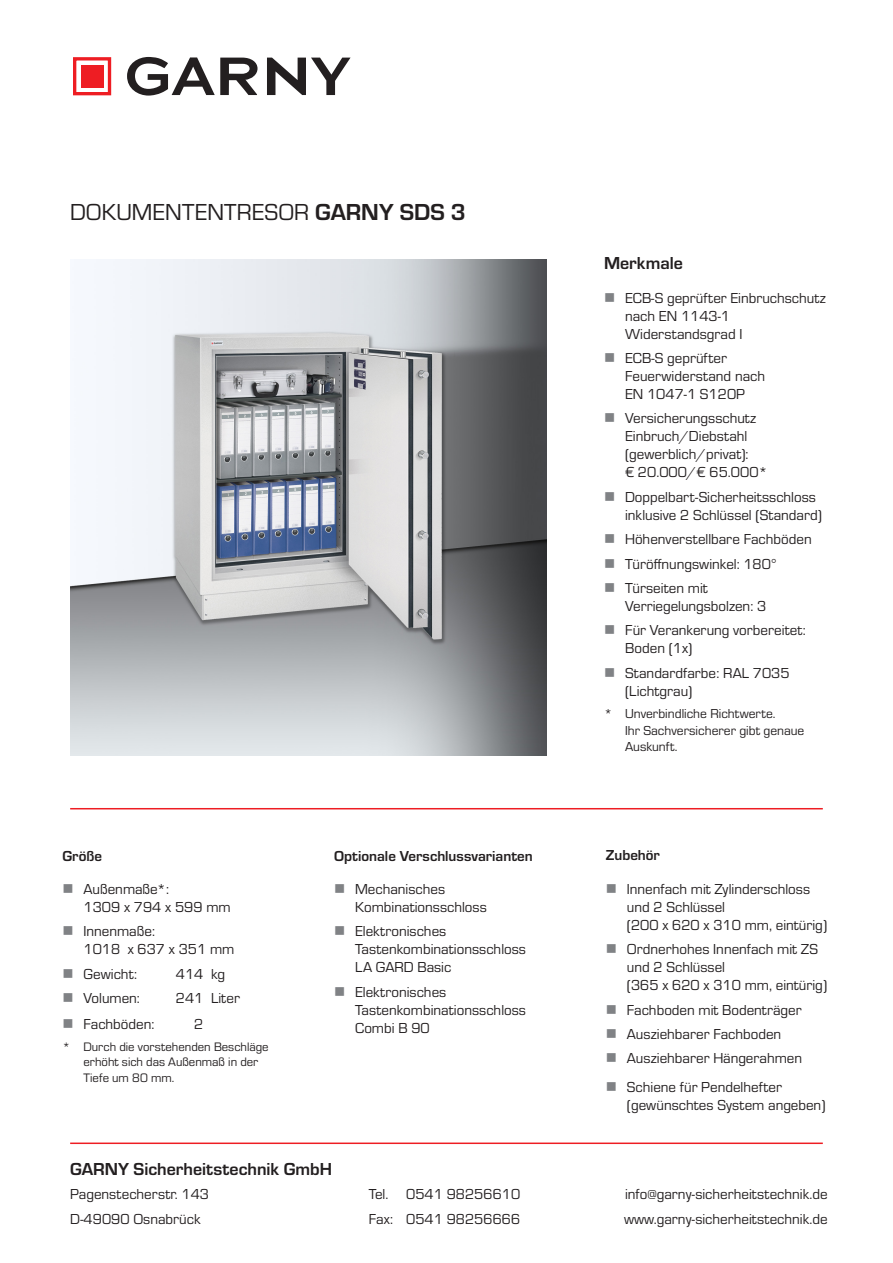
<style>
.page{position:relative;width:893px;height:1263px;background:#fff}
.page>*{position:absolute;margin:0;border:0;box-sizing:border-box;transform-origin:0 0}
.t1{font:600 53.4px "Adrianna Extended";color:#231f20}
.t2{font:24px "Eurostile";color:#231f20}
.t3{font:700 18px "Eurostile";color:#231f20}
.t4{font:15px/18px "Eurostile";color:#231f20}
.t5{font:700 15px "Eurostile";color:#231f20}
.t6{font:13.5px/16.2px "Eurostile";color:#231f20}
.t7{font:12.75px/15.3px "Eurostile";color:#231f20}
.s1{font-weight:700}
.s2{color:#808285}
</style>
<div class="page">
<div style="left:73px;top:57px;width:38px;height:38px;border:3px solid #ee1d23"></div>
<div style="left:81px;top:65px;width:22px;height:22px;background:#ee1d23"></div>
<hr style="left:70px;top:1142px;width:753px;height:2px;background:#ee1d23">
<img style="left:70px;top:259px;width:477px;height:496px">
<hr style="left:70px;top:808px;width:753px;height:1px;background:#ee1d23">
<h1 class="t1" style="left:125px;top:40px;width:229px">GARNY</h1>
<h2 class="t2" style="left:70px;top:196px;width:397px">DOKUMENTENTRESOR <span class="s1">GARNY SDS 3</span></h2>
<p class="t5" style="left:63px;top:845px;width:41px">Größe</p>
<p class="t4" style="left:84px;top:879px;width:149px;text-indent:-21px"><span class="s2">■</span> Außenmaße*:<br>1309 x 794 x 599 mm</p>
<p class="t4" style="left:84px;top:921px;width:152px;text-indent:-21px"><span class="s2">■</span> Innenmaße:<br>1018 x 637 x 351 mm</p>
<p class="t4" style="left:63px;top:964px;width:76px"><span class="s2">■</span> Gewicht:</p>
<p class="t4" style="left:176px;top:964px;width:51px">414 kg</p>
<p class="t4" style="left:63px;top:988px;width:79px"><span class="s2">■</span> Volumen:</p>
<p class="t4" style="left:176px;top:988px;width:65px">241 Liter</p>
<p class="t4" style="left:63px;top:1014px;width:93px"><span class="s2">■</span> Fachböden:</p>
<p class="t4" style="left:194px;top:1014px;width:11px">2</p>
<p class="t7" style="left:84px;top:1038px;width:187px;text-indent:-21px">* Durch die vorstehenden Beschläge erhöht sich das Außenmaß in der<br>Tiefe um 80 mm.</p>
<p class="t5" style="left:334px;top:845px;width:200px">Optionale Verschlussvarianten</p>
<p class="t4" style="left:355px;top:879px;width:133px;text-indent:-21px"><span class="s2">■</span> Mechanisches<br>Kombinationsschloss</p>
<p class="t4" style="left:355px;top:921px;width:172px;text-indent:-21px"><span class="s2">■</span> Elektronisches<br>Tastenkombinationsschloss<br>LA GARD Basic</p>
<p class="t4" style="left:355px;top:982px;width:172px;text-indent:-21px"><span class="s2">■</span> Elektronisches<br>Tastenkombinationsschloss<br>Combi B 90</p>
<p class="t3" style="left:604px;top:250px;width:80px">Merkmale</p>
<p class="t4" style="left:625px;top:288px;width:202px;text-indent:-21px"><span class="s2">■</span> ECB-S geprüfter Einbruchschutz nach EN 1143-1<br>Widerstandsgrad I</p>
<p class="t4" style="left:625px;top:348px;width:142px;text-indent:-21px"><span class="s2">■</span> ECB-S geprüfter<br>Feuerwiderstand nach<br>EN 1047-1 S120P</p>
<p class="t4" style="left:625px;top:409px;width:144px;text-indent:-21px"><span class="s2">■</span> Versicherungsschutz<br>Einbruch/Diebstahl (gewerblich/privat):<br>€ 20.000/€ 65.000*</p>
<p class="t4" style="left:625px;top:487px;width:198px;text-indent:-21px"><span class="s2">■</span> Doppelbart-Sicherheitsschloss inklusive 2 Schlüssel (Standard)</p>
<p class="t4" style="left:604px;top:529px;width:209px"><span class="s2">■</span> Höhenverstellbare Fachböden</p>
<p class="t4" style="left:604px;top:554px;width:174px"><span class="s2">■</span> Türöffnungswinkel: 180°</p>
<p class="t4" style="left:625px;top:578px;width:143px;text-indent:-21px"><span class="s2">■</span> Türseiten mit<br>Verriegelungsbolzen: 3</p>
<p class="t4" style="left:625px;top:621px;width:182px;text-indent:-21px"><span class="s2">■</span> Für Verankerung vorbereitet:<br>Boden (1x)</p>
<p class="t4" style="left:625px;top:663px;width:166px;text-indent:-21px"><span class="s2">■</span> Standardfarbe: RAL 7035 (Lichtgrau)</p>
<p class="t6" style="left:625px;top:705px;width:181px;text-indent:-21px">* Unverbindliche Richtwerte.<br>Ihr Sachversicherer gibt genaue<br>Auskunft.</p>
<p class="t5" style="left:606px;top:845px;width:56px">Zubehör</p>
<p class="t4" style="left:627px;top:879px;width:202px;text-indent:-21px"><span class="s2">■</span> Innenfach mit Zylinderschloss und 2 Schlüssel<br>(200 x 620 x 310 mm, eintürig)</p>
<p class="t4" style="left:627px;top:939px;width:202px;text-indent:-21px"><span class="s2">■</span> Ordnerhohes Innenfach mit ZS und 2 Schlüssel<br>(365 x 620 x 310 mm, eintürig)</p>
<p class="t4" style="left:606px;top:1000px;width:197px"><span class="s2">■</span> Fachboden mit Bodenträger</p>
<p class="t4" style="left:606px;top:1024px;width:177px"><span class="s2">■</span> Ausziehbarer Fachboden</p>
<p class="t4" style="left:606px;top:1049px;width:198px"><span class="s2">■</span> Ausziehbarer Hängerahmen</p>
<p class="t4" style="left:627px;top:1077px;width:200px;text-indent:-21px"><span class="s2">■</span> Schiene für Pendelhefter (gewünschtes System angeben)</p>
<p class="t3" style="left:70px;top:1156px;width:263px">GARNY Sicherheitstechnik GmbH</p>
<p class="t4" style="left:70px;top:1185px;width:140px">Pagenstecherstr. 143</p>
<p class="t4" style="left:369px;top:1185px;width:153px">Tel. 0541 98256610</p>
<p class="t4" style="left:625px;top:1185px;width:204px">info@garny-sicherheitstechnik.de</p>
<p class="t4" style="left:70px;top:1209px;width:132px">D-49090 Osnabrück</p>
<p class="t4" style="left:369px;top:1209px;width:153px">Fax: 0541 98256666</p>
<p class="t4" style="left:624px;top:1209px;width:205px">www.garny-sicherheitstechnik.de</p>
</div>
